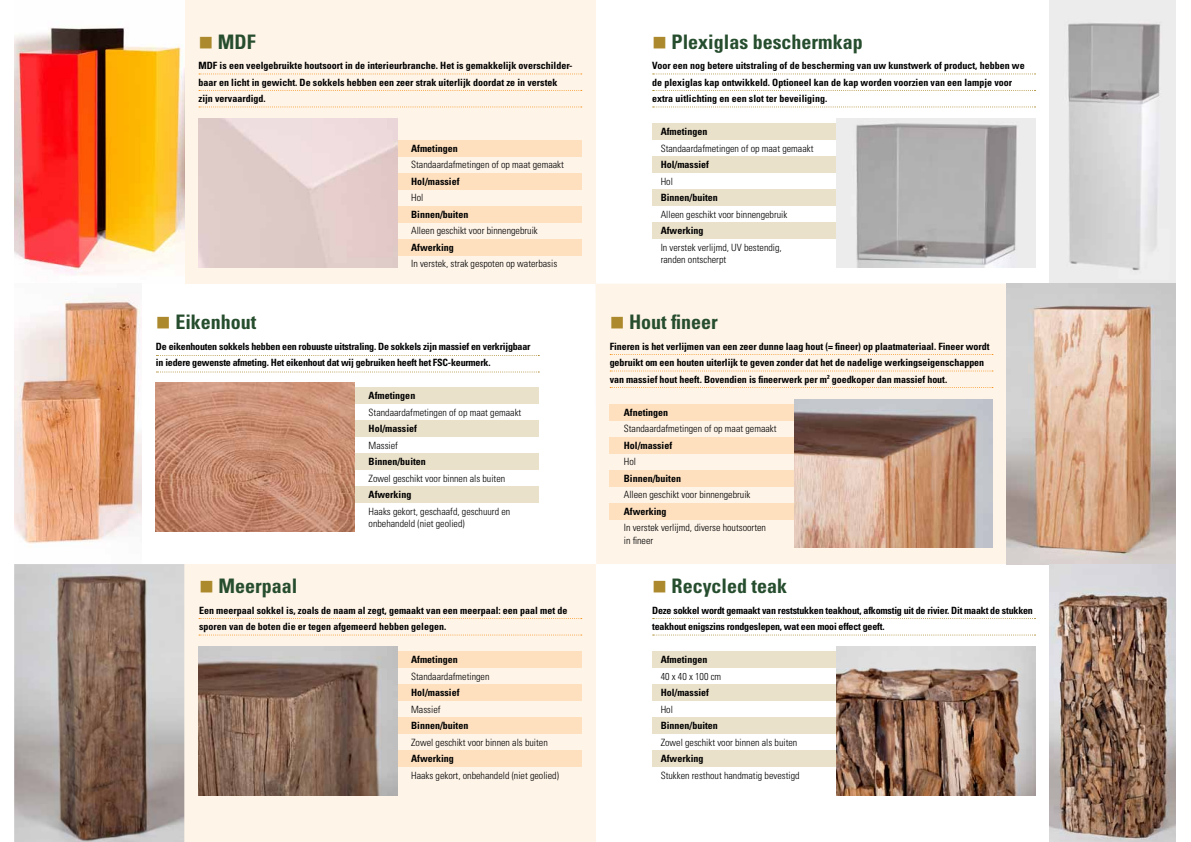
<style>
.page{position:relative;width:1191px;height:842px;background:#fff}
.page>*{position:absolute;margin:0;border:0;box-sizing:border-box;transform-origin:0 0}
.t1{font:700 condensed 20px "Univers";color:#264d2e}
.t2{font:700 condensed 10px/16.5px "Univers";color:#000}
.t3{font:300 condensed 10px/12.5px "Univers";color:#000}
.t4{font:700 condensed 10px/16.5px "Univers";letter-spacing:-.02em;color:#000}
.s1{color:#ab892c}
</style>
<div class="page">
<svg style="left:28px;top:0;width:567px;height:284px;fill:#fef4e8"></svg>
<div style="left:397px;top:140px;width:184px;height:16px;background:#fee0bf"></div>
<div style="left:397px;top:173px;width:184px;height:16px;background:#fee0bf"></div>
<div style="left:397px;top:206px;width:184px;height:16px;background:#fee0bf"></div>
<div style="left:397px;top:239px;width:184px;height:16px;background:#fee0bf"></div>
<div style="left:652px;top:123px;width:184px;height:17px;background:#eae1ca"></div>
<div style="left:652px;top:156px;width:184px;height:17px;background:#eae1ca"></div>
<div style="left:652px;top:189px;width:184px;height:17px;background:#eae1ca"></div>
<div style="left:652px;top:222px;width:184px;height:17px;background:#eae1ca"></div>
<div style="left:354px;top:387px;width:185px;height:17px;background:#eae1ca"></div>
<div style="left:354px;top:420px;width:185px;height:17px;background:#eae1ca"></div>
<div style="left:354px;top:453px;width:185px;height:17px;background:#eae1ca"></div>
<div style="left:354px;top:486px;width:185px;height:17px;background:#eae1ca"></div>
<div style="left:28px;top:564px;width:567px;height:278px;background:#fef4e8"></div>
<div style="left:397px;top:651px;width:184px;height:17px;background:#fee0bf"></div>
<div style="left:397px;top:684px;width:184px;height:17px;background:#fee0bf"></div>
<div style="left:397px;top:717px;width:184px;height:17px;background:#fee0bf"></div>
<div style="left:397px;top:750px;width:184px;height:17px;background:#fee0bf"></div>
<div style="left:595px;top:284px;width:411px;height:280px;background:#fef4e8"></div>
<div style="left:609px;top:404px;width:185px;height:16px;background:#fee0bf"></div>
<div style="left:609px;top:437px;width:185px;height:16px;background:#fee0bf"></div>
<div style="left:609px;top:470px;width:185px;height:16px;background:#fee0bf"></div>
<div style="left:609px;top:503px;width:185px;height:16px;background:#fee0bf"></div>
<div style="left:652px;top:651px;width:184px;height:17px;background:#eae1ca"></div>
<div style="left:652px;top:684px;width:184px;height:17px;background:#eae1ca"></div>
<div style="left:652px;top:717px;width:184px;height:17px;background:#eae1ca"></div>
<div style="left:652px;top:750px;width:184px;height:17px;background:#eae1ca"></div>
<img style="left:14px;top:0;width:170px;height:283px">
<img style="left:14px;top:283px;width:128px;height:261px">
<img style="left:156px;top:382px;width:198px;height:149px">
<img style="left:14px;top:564px;width:170px;height:278px">
<img style="left:198px;top:646px;width:199px;height:149px">
<img style="left:794px;top:399px;width:198px;height:149px">
<img style="left:1049px;top:0;width:126px;height:283px">
<img style="left:1006px;top:283px;width:169px;height:281px">
<img style="left:836px;top:646px;width:199px;height:149px">
<img style="left:1049px;top:564px;width:126px;height:278px">
<img style="left:836px;top:119px;width:199px;height:148px">
<svg style="left:199px;top:618px;width:383px;height:1px"></svg>
<svg style="left:199px;top:634px;width:383px;height:1px"></svg>
<svg style="left:199px;top:73px;width:383px;height:1px"></svg>
<svg style="left:199px;top:90px;width:383px;height:1px"></svg>
<svg style="left:199px;top:106px;width:383px;height:1px"></svg>
<svg style="left:652px;top:73px;width:383px;height:1px"></svg>
<svg style="left:652px;top:106px;width:383px;height:1px"></svg>
<svg style="left:652px;top:90px;width:383px;height:1px"></svg>
<svg style="left:156px;top:355px;width:383px;height:1px"></svg>
<svg style="left:156px;top:371px;width:383px;height:1px"></svg>
<svg style="left:610px;top:354px;width:383px;height:1px"></svg>
<svg style="left:610px;top:370px;width:383px;height:1px"></svg>
<svg style="left:610px;top:387px;width:383px;height:1px"></svg>
<svg style="left:652px;top:618px;width:383px;height:1px"></svg>
<svg style="left:652px;top:634px;width:383px;height:1px"></svg>
<h1 class="t1" style="left:198px;top:29px;width:59px"><span class="s1">■</span> MDF</h1>
<p class="t2" style="left:198px;top:57px;width:376px">MDF is een veelgebruikte houtsoort in de interieurbranche. Het is gemakkelijk overschilder&shy;baar en licht in gewicht. De sokkels hebben een zeer strak uiterlijk doordat ze in verstek zijn vervaardigd.</p>
<p class="t2" style="left:411px;top:140px;width:48px">Afmetingen</p>
<p class="t3" style="left:411px;top:158px;width:154px">Standaardafmetingen of op maat gemaakt</p>
<p class="t2" style="left:411px;top:173px;width:50px">Hol/massief</p>
<p class="t3" style="left:411px;top:191px;width:14px">Hol</p>
<p class="t2" style="left:411px;top:206px;width:59px">Binnen/buiten</p>
<p class="t3" style="left:411px;top:224px;width:128px">Alleen geschikt voor binnengebruik</p>
<p class="t2" style="left:411px;top:239px;width:44px">Afwerking</p>
<p class="t3" style="left:411px;top:257px;width:148px">In verstek, strak gespoten op waterbasis</p>
<h1 class="t1" style="left:156px;top:310px;width:102px"><span class="s1">■</span> Eikenhout</h1>
<p class="t4" style="left:156px;top:338px;width:376px">De eikenhouten sokkels hebben een robuuste uitstraling. De sokkels zijn massief en verkrijgbaar in iedere gewenste afmeting. Het eikenhout dat wij gebruiken heeft het FSC-keurmerk.</p>
<p class="t2" style="left:369px;top:387px;width:48px">Afmetingen</p>
<p class="t3" style="left:369px;top:406px;width:154px">Standaardafmetingen of op maat gemaakt</p>
<p class="t2" style="left:369px;top:420px;width:50px">Hol/massief</p>
<p class="t3" style="left:369px;top:439px;width:31px">Massief</p>
<p class="t2" style="left:369px;top:453px;width:59px">Binnen/buiten</p>
<p class="t3" style="left:369px;top:472px;width:138px">Zowel geschikt voor binnen als buiten</p>
<p class="t2" style="left:369px;top:486px;width:44px">Afwerking</p>
<p class="t3" style="left:369px;top:505px;width:143px">Haaks gekort, geschaafd, geschuurd en onbehandeld (niet geolied)</p>
<h1 class="t1" style="left:199px;top:574px;width:100px"><span class="s1">■</span> Meerpaal</h1>
<p class="t2" style="left:199px;top:602px;width:370px">Een meerpaal sokkel is, zoals de naam al zegt, gemaakt van een meerpaal: een paal met de sporen van de boten die er tegen afgemeerd hebben gelegen.</p>
<p class="t2" style="left:411px;top:651px;width:48px">Afmetingen</p>
<p class="t3" style="left:411px;top:670px;width:80px">Standaardafmetingen</p>
<p class="t2" style="left:411px;top:684px;width:50px">Hol/massief</p>
<p class="t3" style="left:411px;top:703px;width:31px">Massief</p>
<p class="t2" style="left:411px;top:717px;width:59px">Binnen/buiten</p>
<p class="t3" style="left:411px;top:736px;width:138px">Zowel geschikt voor binnen als buiten</p>
<p class="t2" style="left:411px;top:750px;width:44px">Afwerking</p>
<p class="t3" style="left:411px;top:769px;width:149px">Haaks gekort, onbehandeld (niet geolied)</p>
<h1 class="t1" style="left:652px;top:29px;width:212px"><span class="s1">■</span> Plexiglas beschermkap</h1>
<p class="t2" style="left:652px;top:57px;width:374px">Voor een nog betere uitstraling of de bescherming van uw kunstwerk of product, hebben we de plexiglas kap ontwikkeld. Optioneel kan de kap worden voorzien van een lampje voor extra uitlichting en een slot ter beveiliging.</p>
<p class="t2" style="left:660px;top:123px;width:48px">Afmetingen</p>
<p class="t3" style="left:660px;top:142px;width:154px">Standaardafmetingen of op maat gemaakt</p>
<p class="t2" style="left:660px;top:156px;width:50px">Hol/massief</p>
<p class="t3" style="left:660px;top:175px;width:14px">Hol</p>
<p class="t2" style="left:660px;top:189px;width:59px">Binnen/buiten</p>
<p class="t3" style="left:660px;top:208px;width:128px">Alleen geschikt voor binnengebruik</p>
<p class="t2" style="left:660px;top:222px;width:44px">Afwerking</p>
<p class="t3" style="left:660px;top:241px;width:123px">In verstek verlijmd, UV bestendig, randen ontscherpt</p>
<h1 class="t1" style="left:609px;top:310px;width:110px"><span class="s1">■</span> Hout fineer</h1>
<p class="t2" style="left:609px;top:338px;width:381px">Fineren is het verlijmen van een zeer dunne laag hout (= fineer) op plaatmateriaal. Fineer wordt gebruikt om een houten uiterlijk te geven zonder dat het de nadelige werkingseigenschappen van massief hout heeft. Bovendien is fineerwerk per m<sup>2</sup> goedkoper dan massief hout.</p>
<p class="t2" style="left:624px;top:404px;width:46px">Afnetingen</p>
<p class="t3" style="left:624px;top:422px;width:154px">Standaardafmetingen of op maat gemaakt</p>
<p class="t2" style="left:624px;top:437px;width:50px">Hol/massief</p>
<p class="t3" style="left:624px;top:455px;width:14px">Hol</p>
<p class="t2" style="left:624px;top:470px;width:59px">Binnen/buiten</p>
<p class="t3" style="left:624px;top:488px;width:128px">Alleen geschikt voor binnengebruik</p>
<p class="t2" style="left:624px;top:503px;width:44px">Afwerking</p>
<p class="t3" style="left:624px;top:521px;width:144px">In verstek verlijmd, diverse houtsoorten in fineer</p>
<h1 class="t1" style="left:652px;top:574px;width:136px"><span class="s1">■</span> Recycled teak</h1>
<p class="t4" style="left:652px;top:602px;width:382px">Deze sokkel wordt gemaakt van reststukken teakhout, afkomstig uit de rivier. Dit maakt de stukken teakhout enigszins rondgeslepen, wat een mooi effect geeft.</p>
<p class="t2" style="left:660px;top:651px;width:48px">Afmetingen</p>
<p class="t3" style="left:660px;top:670px;width:62px">40 x 40 x 100 cm</p>
<p class="t2" style="left:660px;top:684px;width:50px">Hol/massief</p>
<p class="t3" style="left:660px;top:703px;width:14px">Hol</p>
<p class="t2" style="left:660px;top:717px;width:59px">Binnen/buiten</p>
<p class="t3" style="left:660px;top:736px;width:138px">Zowel geschikt voor binnen als buiten</p>
<p class="t2" style="left:660px;top:750px;width:44px">Afwerking</p>
<p class="t3" style="left:660px;top:769px;width:140px">Stukken resthout handmatig bevestigd</p>
</div>
